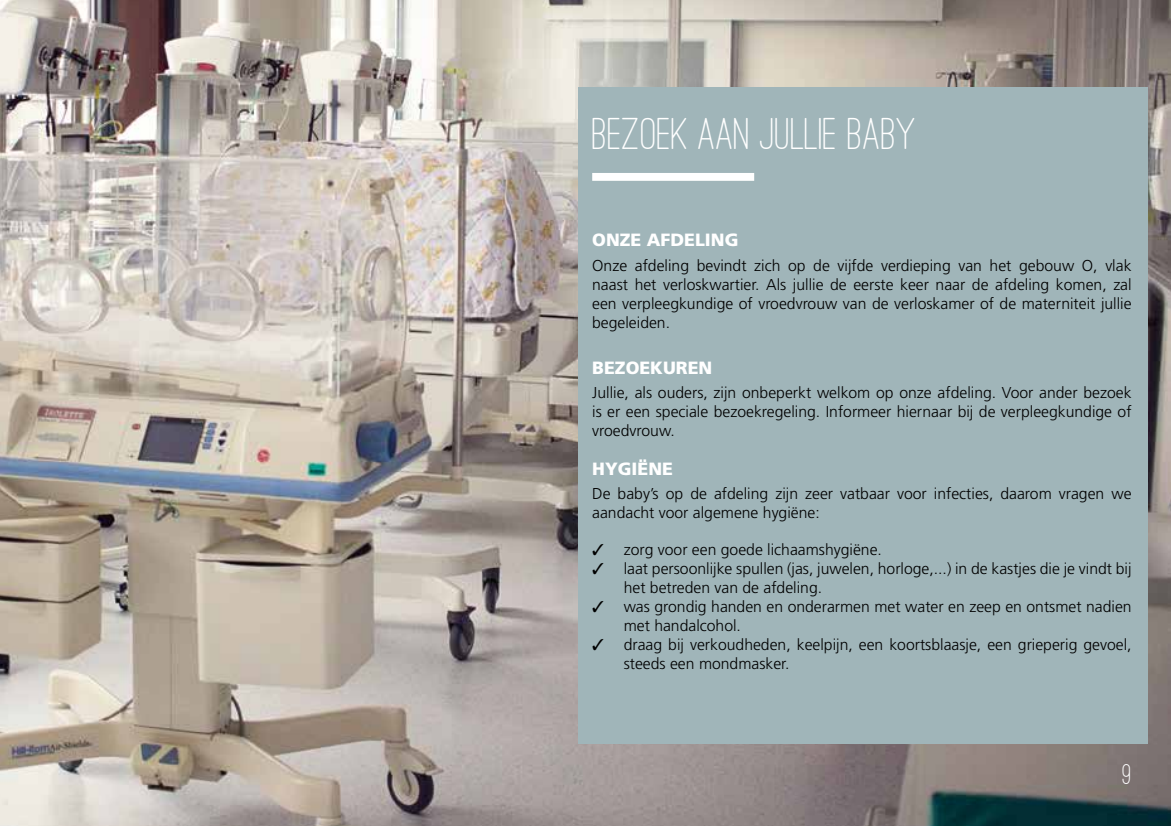
<style>
.page{position:relative;width:1171px;height:826px;background:#fff}
.page>*{position:absolute;margin:0;border:0;box-sizing:border-box;transform-origin:0 0}
.t1{font:500 46.2px "Ostrich Sans Rounded";color:#fff}
.t2{font:500 29.57px "Ostrich Sans Rounded";color:#fff}
.t3{font:900 17.68px "Frutiger LT Std";color:#fff}
.t4{font:300 15.75px/18.9px "Frutiger LT Std";color:#000}
</style>
<div class="page">
<img style="left:0;top:0;width:1171px;height:826px">
<div style="left:579px;top:88px;width:569px;height:656px;background:#a0b5b9"></div>
<div style="left:592px;top:173px;width:162px;height:8px;background:#fff"></div>
<h1 class="t1" style="left:592px;top:106px;width:325px">BEZOEK AAN JULLIE BABY</h1>
<p class="t3" style="left:592px;top:230px;width:148px">ONZE AFDELING</p>
<p class="t4" style="left:592px;top:256px;width:541px;text-align:justify">Onze afdeling bevindt zich op de vijfde verdieping van het gebouw O, vlak naast het verloskwartier. Als jullie de eerste keer naar de afdeling komen, zal een verpleegkundige of vroedvrouw van de verloskamer of de materniteit jullie begeleiden.</p>
<p class="t3" style="left:592px;top:357px;width:122px">BEZOEKUREN</p>
<p class="t4" style="left:592px;top:383px;width:541px;text-align:justify">Jullie, als ouders, zijn onbeperkt welkom op onze afdeling. Voor ander bezoek is er een speciale bezoekregeling. Informeer hiernaar bij de verpleegkundige of vroedvrouw.</p>
<p class="t3" style="left:592px;top:458px;width:82px">HYGIËNE</p>
<p class="t4" style="left:592px;top:484px;width:541px">De baby’s op de afdeling zijn zeer vatbaar voor infecties, daarom vragen we aandacht voor algemene hygiëne:</p>
<p class="t4" style="left:592px;top:541px;width:291px">✓ zorg voor een goede lichaamshygiëne.</p>
<p class="t4" style="left:624px;top:560px;width:509px;text-indent:-32px">✓ laat persoonlijke spullen (jas, juwelen, horloge,...) in de kastjes die je vindt bij het betreden van de afdeling.</p>
<p class="t4" style="left:624px;top:597px;width:509px;text-indent:-32px">✓ was grondig handen en onderarmen met water en zeep en ontsmet nadien met handalcohol.</p>
<p class="t4" style="left:624px;top:635px;width:509px;text-indent:-32px">✓ draag bij verkoudheden, keelpijn, een koortsblaasje, een grieperig gevoel, steeds een mondmasker.</p>
<h2 class="t2" style="left:1122px;top:756px;width:11px">9</h2>
</div>
